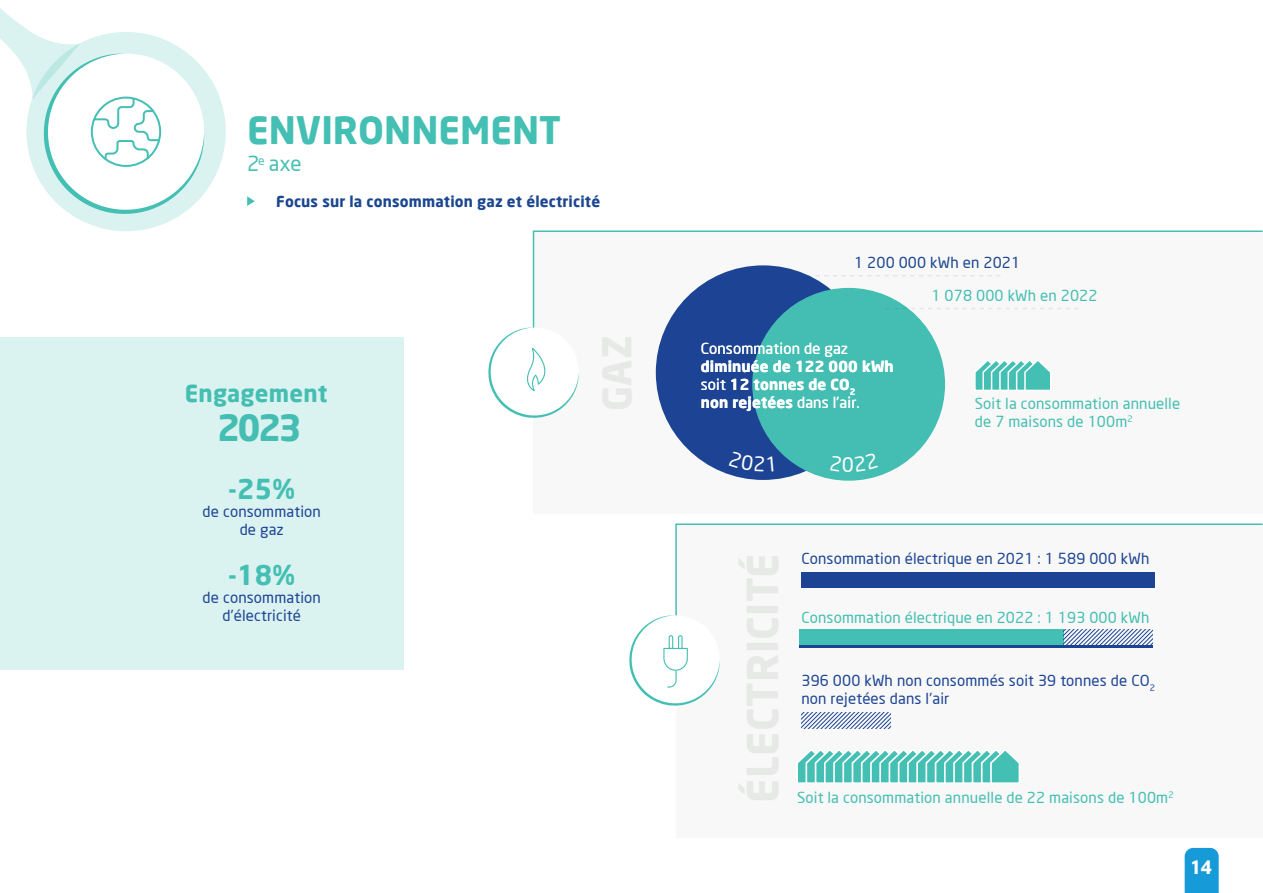
<style>
.page{position:relative;width:1263px;height:893px;background:#fff}
.page>*{position:absolute;margin:0;border:0;box-sizing:border-box;transform-origin:0 0}
.t1{font:700 37.2px "Neo Sans";color:#44bfb3}
.t2{font:700 36px "Neo Sans";color:#44beb2}
.t3{font:700 27px "Neo Sans";color:#44bfb3}
.t4{font:700 23.25px "Neo Sans";letter-spacing:.01em;color:#44beb2}
.t5{font:20.55px "Neo Sans";color:#44bfb3}
.t6{font:19.95px "Neo Sans";color:#fff}
.t7{font:700 18.15px "Neo Sans";color:#fff}
.t8{font:15px/18px "Neo Sans";letter-spacing:.01em;color:#1d4494;text-align:center}
.t9{font:15px/18px "Neo Sans";letter-spacing:.01em;color:#44beb2}
.t10{font:700 15px/18px "Neo Sans";letter-spacing:.01em;color:#fff}
.t11{font:700 15px "Neo Sans";letter-spacing:.01em;color:#1b4690}
.t12{font:15px "Neo Sans";letter-spacing:.01em;color:#fff}
.t13{font:15px "Neo Sans";letter-spacing:.01em;color:#1c458f}
.s1{font-weight:400}
</style>
<div class="page">
<div style="left:1185px;top:848px;width:34px;height:45px;background:#169bd8"></div>
<div style="left:26px;top:32px;width:200px;height:199px;background:#daf2f0;border-radius:50%"></div>
<svg style="left:0;top:8px;width:204px;height:207px"></svg>
<svg style="left:247px;top:196px;width:8px;height:10px"></svg>
<div style="left:0;top:337px;width:403px;height:332px;background:#daf2f0"></div>
<div style="left:533px;top:231px;width:729px;height:283px;background:#f7f8f7"></div>
<div style="left:656px;top:265px;width:214px;height:215px;background:#1d4494;border-radius:50%"></div>
<div style="left:753px;top:289px;width:191px;height:191px;background:#44beb2;border-radius:50%"></div>
<svg style="left:975px;top:361px;width:75px;height:29px"></svg>
<svg style="left:532px;top:230px;width:731px;height:100px"></svg>
<svg style="left:488px;top:327px;width:91px;height:91px"></svg>
<div style="left:676px;top:524px;width:586px;height:314px;background:#f7f8f7"></div>
<hr style="left:799px;top:645px;width:353px;height:3px;background:#1d4494">
<div style="left:799px;top:629px;width:265px;height:16px;background:#44bfb3"></div>
<svg style="left:1063px;top:629px;width:89px;height:16px"></svg>
<svg style="left:802px;top:712px;width:89px;height:16px"></svg>
<svg style="left:798px;top:751px;width:221px;height:32px"></svg>
<svg style="left:675px;top:523px;width:588px;height:92px"></svg>
<svg style="left:629px;top:615px;width:91px;height:91px"></svg>
<h1 class="t1" style="left:247px;top:106px;width:315px">ENVIRONNEMENT</h1>
<h3 class="t5" style="left:247px;top:151px;width:56px">2<sup>e</sup> axe</h3>
<p class="t11" style="left:276px;top:192px;width:326px">Focus sur la consommation gaz et électricité</p>
<h3 class="t4" style="left:185px;top:378px;width:144px">Engagement</h3>
<h2 class="t2" style="left:217px;top:404px;width:86px">2023</h2>
<h3 class="t3" style="left:229px;top:472px;width:68px">-25%</h3>
<p class="t8" style="left:203px;top:502px;width:120px">de consommation de gaz</p>
<h3 class="t3" style="left:229px;top:558px;width:68px">-18%</h3>
<p class="t8" style="left:203px;top:589px;width:120px">de consommation d’électricité</p>
<p class="t13" style="left:854px;top:253px;width:168px">1 200 000 kWh en 2021</p>
<p class="t9" style="left:931px;top:286px;width:168px">1 078 000 kWh en 2022</p>
<p class="t12" style="left:701px;top:339px;width:149px">Consommation de gaz</p>
<p class="t10" style="left:701px;top:357px;width:194px">diminuée de 122 000 kWh <span class="s1">soit</span> 12 tonnes de CO<sub>2<br></sub>non rejetées <span class="s1">dans l’air.</span></p>
<h3 class="t6" style="left:842px;top:453px;width:14px">0</h3>
<p class="t9" style="left:975px;top:394px;width:207px">Soit la consommation annuelle de 7 maisons de 100m<sup>2</sup></p>
<p class="t8" style="left:801px;top:549px;width:349px">Consommation électrique en 2021 : 1 589 000 kWh</p>
<p class="t9" style="left:801px;top:608px;width:349px">Consommation électrique en 2022 : 1 193 000 kWh</p>
<p class="t8" style="left:801px;top:671px;width:355px;text-align:left">396 000 kWh non consommés soit 39 tonnes de CO<sub>2 </sub>non rejetées dans l’air</p>
<p class="t9" style="left:797px;top:788px;width:378px">Soit la consommation annuelle de 22 maisons de 100m<sup>2</sup></p>
<p class="t7" style="left:1190px;top:855px;width:24px">14</p>
</div>
